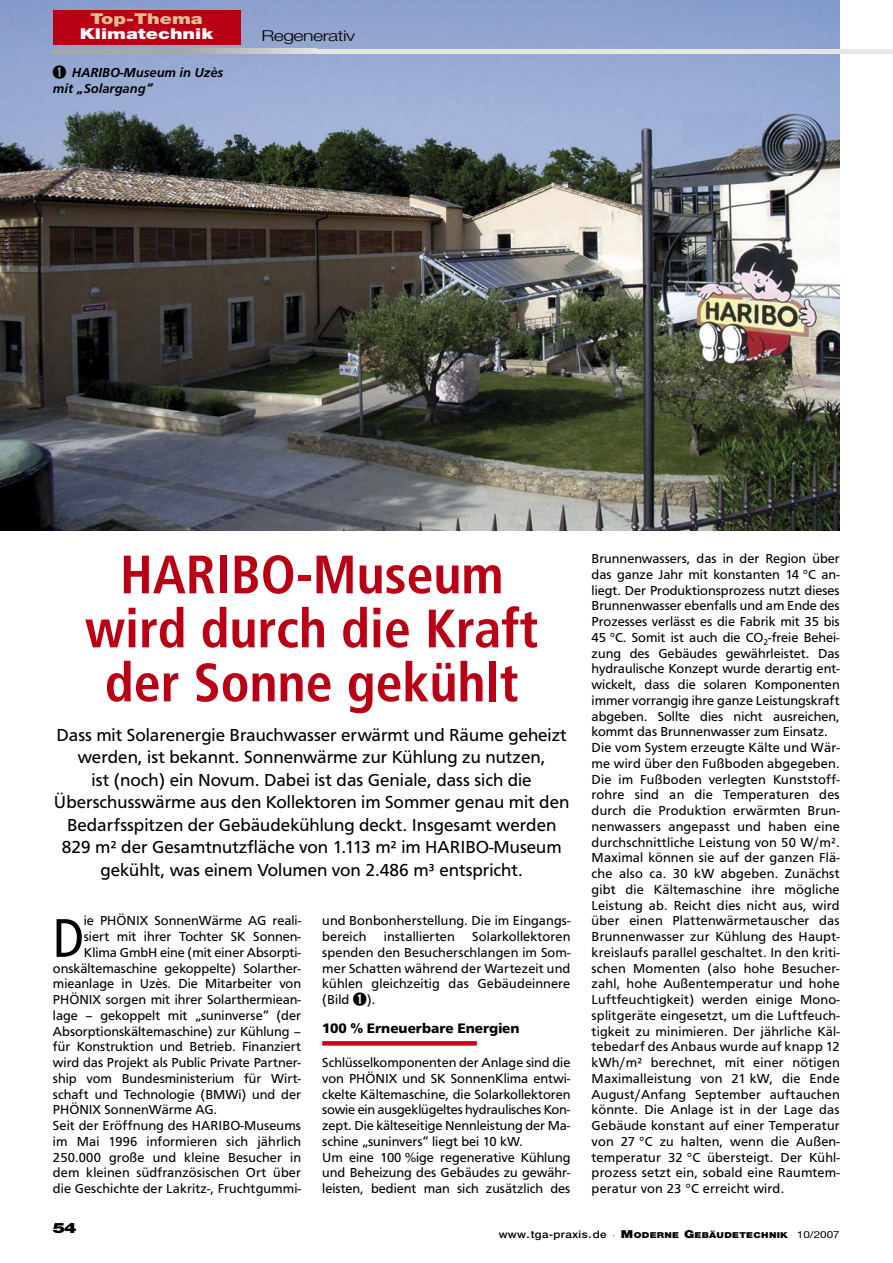
<style>
.page{position:relative;width:893px;height:1263px;background:#fff}
.page>*{position:absolute;margin:0;border:0;box-sizing:border-box;transform-origin:0 0}
.t1{font:700 condensed 54px/54px "Frutiger";color:#ba0014;text-align:center}
.t2{font:condensed 54px "Frutiger";color:#000}
.t3{font:18px/22.5px "Frutus T";color:#000;text-align:center}
.t4{font:900 15px "Helvetica Neue";color:#fff;scale:1.3 1}
.t5{font:300 15px "Helvetica Neue";letter-spacing:-.03em;color:#000;scale:1.3 1}
.t6{font:900 15px "Helvetica Neue";color:#e1bf96;scale:1.3 1}
.t7{font:700 14.25px "Frutus T";color:#000}
.t8{font:900 14.25px "Helvetica Neue";color:#000;scale:1.3 1}
.t9{font:13.5px/15.8px "Frutus T";color:#000}
.t10{font:italic 500 13.5px/15.8px "Frutus T";color:#000}
.t11{font:900 8.25px "Helvetica Neue";letter-spacing:.025em;color:#000;scale:1.2 1}
.s1{font-family:"Apple Gothic";font-weight:400;font-style:normal}
.s2{font-family:"Apple Gothic"}
.s3{font-weight:500;font-size:10.5px}
.s4{font-weight:400;font-size:7.5px}
.s5{font-size:10.95px}
.s6{font-weight:400;font-size:9.75px}
</style>
<div class="page">
<img style="left:1px;top:0;width:839px;height:530px">
<hr style="left:53px;top:49px;width:839px;height:4px;background:#e6e6e6">
<svg style="left:189px;top:49px;width:109px;height:4px"></svg>
<hr style="left:53px;top:49px;width:136px;height:4px;background:#a8a8a8">
<div style="left:322px;top:1041px;width:155px;height:5px;background:#ca0016"></div>
<div style="left:53px;top:11px;width:187px;height:34px;background:#ba0014"></div>
<p class="t6" style="left:90px;top:14px;width:88px">Top-Thema</p>
<p class="t4" style="left:80px;top:29px;width:104px">Klimatechnik</p>
<p class="t10" style="left:53px;top:66px;width:172px"><span class="s1">➊</span> HARIBO-Museum in Uzès mit „Solargang“</p>
<p class="t5" style="left:261px;top:30px;width:74px">Regenerativ</p>
<p class="t9" style="left:592px;top:552px;width:250px">Brunnenwassers, das in der Region über das ganze Jahr mit konstanten 14 °C an - liegt. Der Produktionsprozess nutzt dieses Brunnenwasser ebenfalls und am Ende des Prozesses verlässt es die Fabrik mit 35 bis 45 °C. Somit ist auch die CO<sub>2</sub>-freie Behei&shy;zung des Gebäudes gewährleistet. Das hydraulische Konzept wurde derartig ent&shy;wickelt, dass die solaren Komponenten immer vorrangig ihre ganze Leistungskraft abgeben. Sollte dies nicht ausreichen, kommt das Brunnenwasser zum Einsatz.<br>Die vom System erzeugte Kälte und Wär - me wird über den Fußboden abgegeben.<br>Die im Fußboden verlegten Kunststoff&shy;rohre sind an die Temperaturen des durch die Produktion erwärmten Brun&shy;nenwassers angepasst und haben eine durchschnittliche Leistung von 50 W/m².<br>Maximal können sie auf der ganzen Flä&shy;che also ca. 30 kW abgeben. Zunächst gibt die Kältemaschine ihre mögliche Leistung ab. Reicht dies nicht aus, wird über einen Plattenwärmetauscher das Brunnenwasser zur Kühlung des Haupt&shy;kreislaufs parallel ge schaltet. In den kriti&shy;schen Momenten (also hohe Besucher&shy;zahl, hohe Außentemperatur und hohe Luftfeuchtigkeit) werden einige Mono&shy;splitgeräte eingesetzt, um die Luftfeuch&shy;tigkeit zu minimieren. Der jährliche Käl&shy;tebedarf des Anbaus wurde auf knapp 12 kWh/m² berechnet, mit einer nötigen Maximalleistung von 21 kW, die Ende August/Anfang September auftauchen könnte. Die Anlage ist in der Lage das Gebäude konstant auf einer Temperatur von 27 °C zu halten, wenn die Außen&shy;temperatur 32 °C übersteigt. Der Kühl&shy;prozess setzt ein, sobald eine Raumtem&shy;peratur von 23 °C erreicht wird.</p>
<h1 class="t1" style="left:85px;top:552px;width:455px">HARIBO-Museum wird durch die Kraft der Sonne gekühlt</h1>
<p class="t3" style="left:54px;top:725px;width:517px">Dass mit Solarenergie Brauchwasser erwärmt und Räume geheizt werden, ist bekannt. Sonnenwärme zur Kühlung zu nutzen,<br>ist (noch) ein Novum. Dabei ist das Geniale, dass sich die Überschusswärme aus den Kollektoren im Sommer genau mit den Bedarfsspitzen der Gebäudekühlung deckt. Insgesamt werden 829 m² der Gesamtnutzfläche von 1.113 m² im HARIBO-Museum gekühlt, was einem Volumen von 2.486 m³ entspricht.</p>
<h1 class="t2" style="left:53px;top:916px;width:32px">D</h1>
<p class="t9" style="left:84px;top:914px;width:219px">ie PHÖNIX SonnenWärme AG reali-</p>
<p class="t9" style="left:322px;top:914px;width:250px">und Bonbonherstellung. Die im Eingangs&shy;bereich</p>
<p class="t9" style="left:84px;top:930px;width:219px">siert mit ihrer Tochter SK Sonnen-</p>
<p class="t9" style="left:84px;top:946px;width:219px">Klima GmbH eine (mit einer Ab sorpti-</p>
<p class="t9" style="left:53px;top:961px;width:249px">onskältemaschine gekoppelte) Solarther-</p>
<p class="t9" style="left:53px;top:977px;width:250px">mieanlage in Uzès. Die Mitarbeiter von</p>
<p class="t9" style="left:53px;top:993px;width:249px">PHÖNIX sorgen mit ihrer Solarthermiean-</p>
<p class="t9" style="left:53px;top:1009px;width:250px">lage – gekoppelt mit „suninverse“ (der</p>
<p class="t9" style="left:53px;top:1024px;width:250px">Absorptionskältemaschine) zur Kühlung –</p>
<p class="t9" style="left:53px;top:1040px;width:250px">für Konstruktion und Betrieb. Finanziert</p>
<p class="t9" style="left:53px;top:1056px;width:249px">wird das Projekt als Public Private Partner-</p>
<p class="t9" style="left:53px;top:1072px;width:250px">ship vom Bundesministerium für Wirt-</p>
<p class="t9" style="left:53px;top:1087px;width:250px">schaft und Technologie (BMWi) und der</p>
<p class="t9" style="left:53px;top:1103px;width:166px">PHÖNIX SonnenWärme AG.</p>
<p class="t9" style="left:53px;top:1119px;width:250px">Seit der Eröffnung des HARIBO-Museums</p>
<p class="t9" style="left:53px;top:1135px;width:250px">im Mai 1996 informieren sich jährlich</p>
<p class="t9" style="left:53px;top:1150px;width:250px">250.000 große und kleine Besucher in</p>
<p class="t9" style="left:53px;top:1166px;width:249px">dem kleinen südfranzösischen Ort über</p>
<p class="t9" style="left:53px;top:1182px;width:250px">die Geschichte der Lakritz-, Fruchtgummi-</p>
<p class="t8" style="left:53px;top:1223px;width:20px">54</p>
<p class="t9" style="left:322px;top:930px;width:250px;text-align:justify;text-indent:150px">Solarkollektoren spenden den Besucherschlangen im Som&shy;mer Schatten während der Wartezeit und kühlen gleichzeitig das Gebäudeinnere (Bild <span class="s2">➊</span>).</p>
<p class="t7" style="left:322px;top:1022px;width:199px">100 % Erneuerbare Energien</p>
<p class="t9" style="left:322px;top:1056px;width:250px">Schlüsselkomponenten der Anlage sind die von PHÖNIX und SK SonnenKlima entwi&shy;ckelte Kältemaschine, die Solarkollektoren sowie ein ausgeklügeltes hydraulisches Kon&shy;zept. Die kälteseitige Nennleistung der Ma - schine „suninvers“ liegt bei 10 kW.<br>Um eine 100 %ige regenerative Kühlung und Beheizung des Gebäudes zu gewähr&shy;leisten, bedient man sich zusätzlich des</p>
<p class="t9" style="left:384px;top:930px;width:73px">installierten</p>
<p class="t11" style="left:499px;top:1232px;width:286px"><span class="s3">www.tga-praxis.de</span> <span class="s4">·</span> <span class="s5">M</span>ODERNE <span class="s5">G</span>EBÄUDETECHNIK <span class="s6">10/2007</span></p>
</div>
